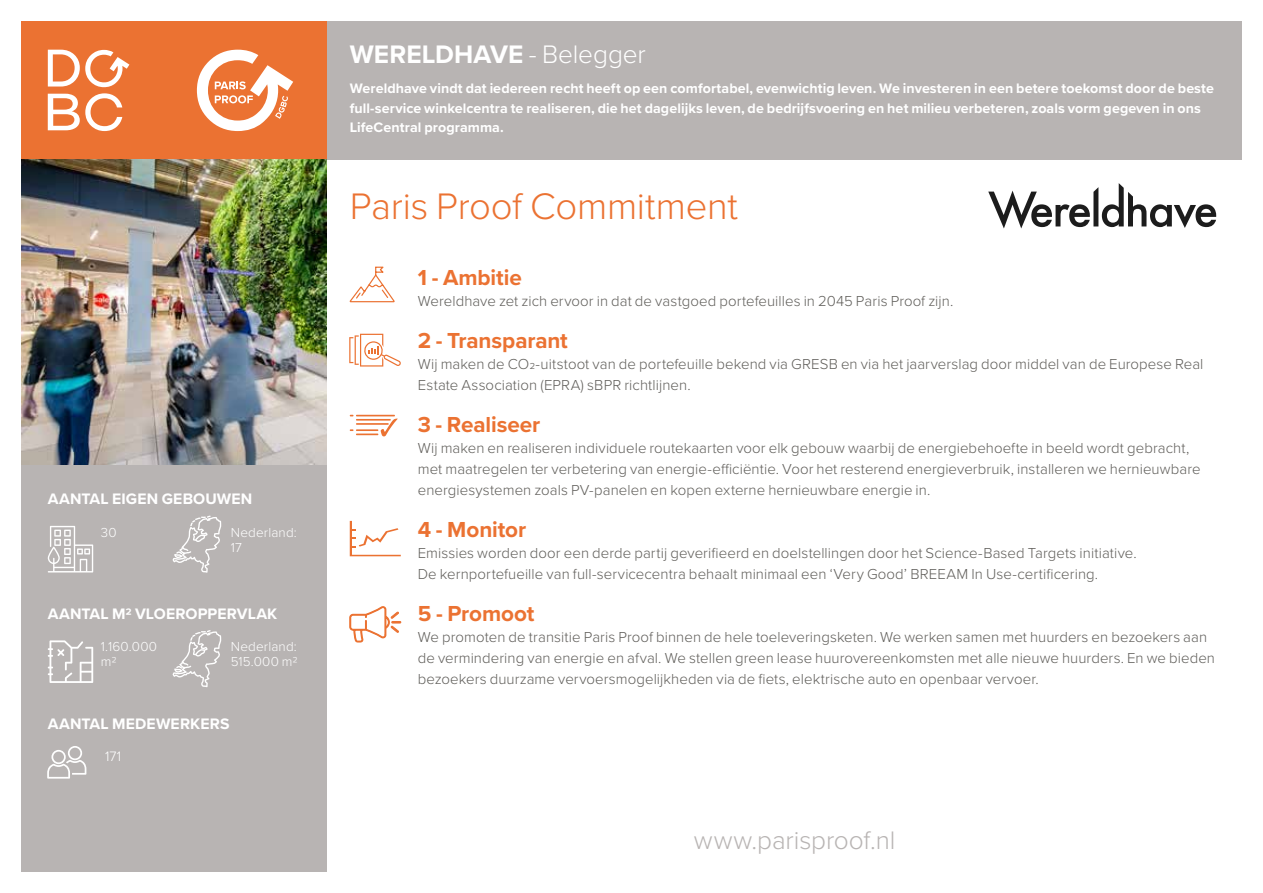
<style>
.page{position:relative;width:1263px;height:893px;background:#fff}
.page>*{position:absolute;margin:0;border:0;box-sizing:border-box;transform-origin:0 0}
.t1{font:300 38.25px "Proxima Nova";letter-spacing:-.01em;color:#eb7232}
.t2{font:700 26.25px "Proxima Nova";color:#fff}
.t3{font:300 26.25px "Proxima Nova";letter-spacing:-.005em;color:#b8b4b3}
.t4{font:700 22.5px "Proxima Nova";letter-spacing:-.005em;color:#eb7232}
.t5{font:700 15.75px "Proxima Nova";letter-spacing:.01em;color:#fff}
.t6{font:300 15px/21px "Proxima Nova";letter-spacing:.005em;color:#605e5a}
.t7{font:700 14.25px/19.5px "Proxima Nova";letter-spacing:.005em;color:#fff}
.t8{font:300 14.1px "Proxima Nova";color:#fff}
.t9{font:300 13.5px/15px "Proxima Nova";letter-spacing:.01em;color:#fff}
.s1{font-weight:300}
</style>
<div class="page">
<div style="left:326px;top:21px;width:916px;height:138px;background:#b8b4b3"></div>
<div style="left:21px;top:21px;width:305px;height:138px;background:#eb7232"></div>
<svg style="left:48px;top:50px;width:81px;height:37px"></svg>
<svg style="left:48px;top:93px;width:74px;height:38px"></svg>
<svg style="left:197px;top:50px;width:96px;height:81px"></svg>
<svg style="left:349px;top:606px;width:52px;height:36px"></svg>
<svg style="left:350px;top:521px;width:51px;height:35px"></svg>
<svg style="left:349px;top:266px;width:46px;height:37px"></svg>
<svg style="left:349px;top:334px;width:52px;height:33px"></svg>
<svg style="left:350px;top:415px;width:48px;height:21px"></svg>
<div style="left:21px;top:460px;width:305px;height:412px;background:#b8b4b3"></div>
<img style="left:21px;top:159px;width:305px;height:306px">
<svg style="left:48px;top:526px;width:45px;height:46px"></svg>
<svg style="left:173px;top:516px;width:48px;height:57px"></svg>
<svg style="left:173px;top:630px;width:48px;height:57px"></svg>
<svg style="left:48px;top:640px;width:45px;height:43px"></svg>
<svg style="left:47px;top:746px;width:39px;height:33px"></svg>
<svg style="left:988px;top:183px;width:228px;height:45px"></svg>
<p class="t5" style="left:48px;top:487px;width:206px">AANTAL EIGEN GEBOUWEN</p>
<p class="t9" style="left:101px;top:524px;width:17px">30</p>
<p class="t9" style="left:231px;top:524px;width:67px">Nederland:<br>17</p>
<p class="t5" style="left:48px;top:602px;width:231px">AANTAL M2 VLOEROPPERVLAK</p>
<p class="t9" style="left:101px;top:638px;width:58px">1.160.000 m2</p>
<p class="t9" style="left:231px;top:638px;width:68px">Nederland:<br>515.000 m2</p>
<p class="t5" style="left:48px;top:712px;width:183px">AANTAL MEDEWERKERS</p>
<p class="t8" style="left:105px;top:746px;width:18px">171</p>
<h2 class="t2" style="left:350px;top:35px;width:298px">WERELDHAVE <span class="s1">- Belegger</span></h2>
<p class="t7" style="left:350px;top:78px;width:866px">Wereldhave vindt dat iedereen recht heeft op een comfortabel, evenwichtig leven. We investeren in een betere toekomst door de beste full-service winkelcentra te realiseren, die het dagelijks leven, de bedrijfsvoering en het milieu verbeteren, zoals vorm gegeven in ons<br>LifeCentral programma.</p>
<h1 class="t1" style="left:350px;top:178px;width:390px">Paris Proof Commitment</h1>
<h3 class="t4" style="left:418px;top:261px;width:105px">1 - Ambitie</h3>
<p class="t6" style="left:418px;top:290px;width:537px">Wereldhave zet zich ervoor in dat de vastgoed portefeuilles in 2045 Paris Proof zijn.</p>
<h3 class="t4" style="left:418px;top:324px;width:152px">2 - Transparant</h3>
<p class="t6" style="left:418px;top:353px;width:787px">Wij maken de CO2-uitstoot van de portefeuille bekend via GRESB en via het jaarverslag door middel van de Europese Real<br>Estate Association (EPRA) sBPR richtlijnen.</p>
<h3 class="t4" style="left:418px;top:408px;width:124px">3 - Realiseer</h3>
<p class="t6" style="left:418px;top:437px;width:784px">Wij maken en realiseren individuele routekaarten voor elk gebouw waarbij de energiebehoefte in beeld wordt gebracht, met maatregelen ter verbetering van energie-efficiëntie. Voor het resterend energieverbruik, installeren we hernieuwbare energiesystemen zoals PV-panelen en kopen externe hernieuwbare energie in.</p>
<h3 class="t4" style="left:418px;top:513px;width:110px">4 - Monitor</h3>
<p class="t6" style="left:418px;top:542px;width:720px">Emissies worden door een derde partij geverifieerd en doelstellingen door het Science-Based Targets initiative.<br>De kernportefueille van full-servicecentra behaalt minimaal een ‘Very Good’ BREEAM In Use-certificering.</p>
<h3 class="t4" style="left:418px;top:597px;width:118px">5 - Promoot</h3>
<p class="t6" style="left:418px;top:626px;width:799px">We promoten de transitie Paris Proof binnen de hele toeleveringsketen. We werken samen met huurders en bezoekers aan de vermindering van energie en afval. We stellen green lease huurovereenkomsten met alle nieuwe huurders. En we bieden bezoekers duurzame vervoersmogelijkheden via de fiets, elektrische auto en openbaar vervoer.</p>
<h2 class="t3" style="left:694px;top:820px;width:203px">www.parisproof.nl</h2>
</div>
